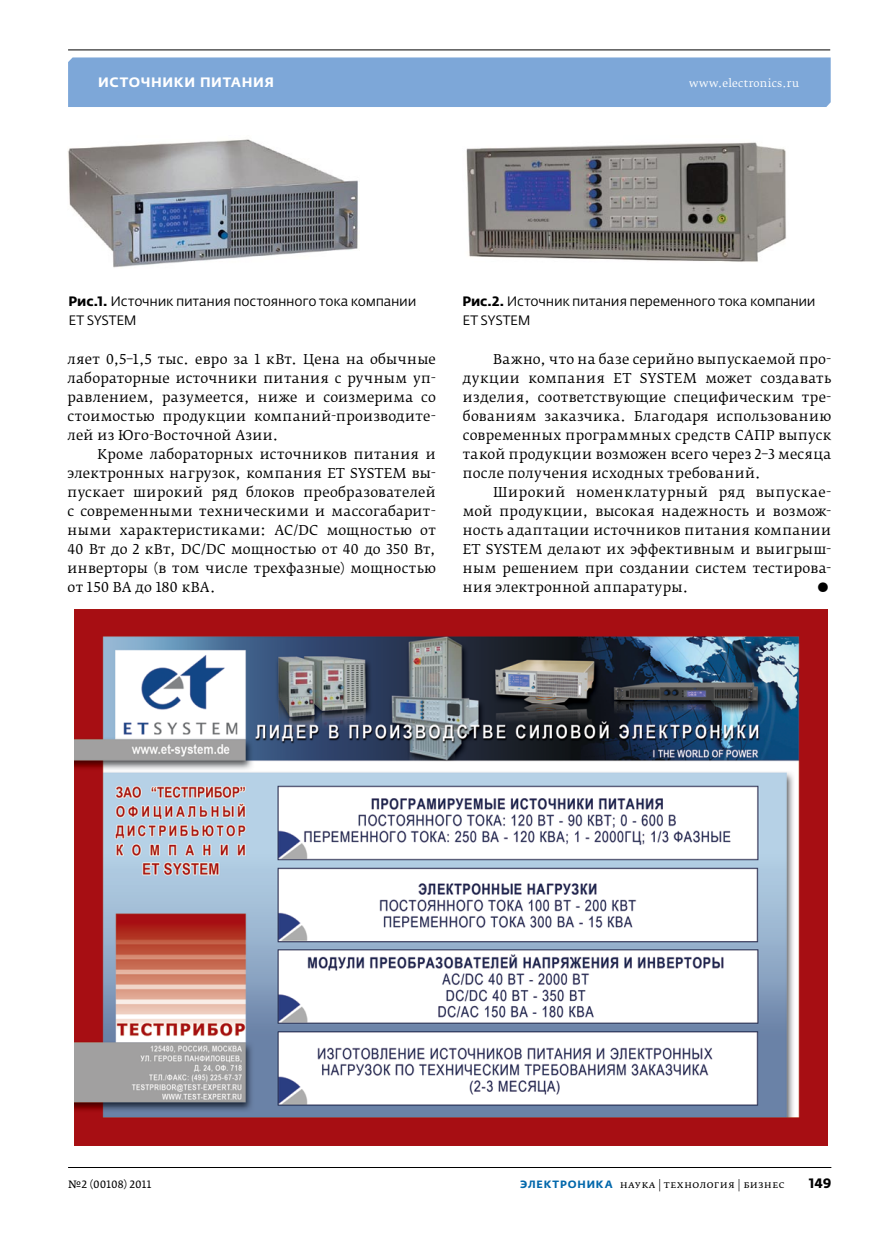
<style>
.page{position:relative;width:881px;height:1234px;background:#fff}
.page>*{position:absolute;margin:0;border:0;box-sizing:border-box;transform-origin:0 0}
.t1{font:13.5px/19px "Fedra Serif B Pro";letter-spacing:.02em;color:#000;text-align:justify}
.t2{font:13.5px/19px "Fedra Sans Alt Pro";letter-spacing:-.02em;color:#000}
.t3{font:700 13.5px "Fedra Sans Alt Pro";letter-spacing:.045em;color:#fff}
.t4{font:700 13.5px "Fedra Sans Pro";color:#000}
.t5{font:10.5px "Fedra Serif B Pro";letter-spacing:.035em;color:#000}
.t6{font:10.5px "Fedra Serif B Pro";letter-spacing:.035em;color:#fff}
.t7{font:10.5px "Fedra Serif A Pro";letter-spacing:.01em;color:#000}
.t8{font:700 10.5px "Fedra Sans Alt Pro";letter-spacing:.08em;color:#0067ab}
.s1{font-weight:700}
</style>
<div class="page">
<div style="left:68px;top:57px;width:762px;height:50px;background:#7da7d8"></div>
<hr style="left:68px;top:50px;width:761px;height:1px;background:#000">
<hr style="left:68px;top:1166px;width:763px;height:1px;background:#000">
<img style="left:67px;top:139px;width:291px;height:129px">
<img style="left:466px;top:142px;width:320px;height:120px">
<img style="left:74px;top:609px;width:753px;height:536px">
<p class="t3" style="left:98px;top:74px;width:177px">источники питания</p>
<p class="t6" style="left:689px;top:77px;width:111px">www.electronics.ru</p>
<p class="t2" style="left:69px;top:292px;width:349px"><span class="s1">Рис.1.</span> Источник питания постоянного тока компании<br>ET SYSTEM</p>
<p class="t2" style="left:462px;top:292px;width:354px"><span class="s1">Рис.2.</span> Источник питания переменного тока компании<br>ET SYSTEM</p>
<p class="t1" style="left:67px;top:349px;width:370px">ляет 0,5–1,5 тыс. евро за 1 кВт. Цена на обычные лабораторные источники питания с ручным уп&shy;равлением, разумеется, ниже и соизмерима со стоимостью продукции компаний-производите&shy;лей из Юго-Восточной Азии.</p>
<p class="t1" style="left:67px;top:444px;width:370px;text-indent:30px">Кроме лабораторных источников питания и электронных нагрузок, компания ET SYSTEM вы&shy;пускает широкий ряд блоков преобразователей с современными техническими и массогабарит&shy;ными характеристиками: AC/DC мощностью от 40 Вт до 2 кВт, DC/DC мощностью от 40 до 350 Вт, инверторы (в том числе трехфазные) мощностью от 150 ВА до 180 кВА.</p>
<p class="t1" style="left:463px;top:349px;width:370px;text-indent:30px">Важно, что на базе серийно выпускаемой про&shy;дукции компания ET SYSTEM может создавать изделия, соответствующие специфическим тре&shy;бованиям заказчика. Благодаря использованию современных программных средств САПР выпуск такой продукции возможен всего через 2–3 месяца после получения исходных требований.</p>
<p class="t1" style="left:463px;top:482px;width:370px;text-indent:30px">Широкий номенклатурный ряд выпускае&shy;мой продукции, высокая надежность и возмож&shy;ность адаптации источников питания компании ET SYSTEM делают их эффективным и выигрыш&shy;ным решением при создании систем тестирова&shy;ния электронной аппаратуры.</p>
<p class="t1" style="left:816px;top:577px;width:14px">⦁</p>
<p class="t7" style="left:68px;top:1177px;width:85px">№2 (00108) 2011</p>
<p class="t8" style="left:520px;top:1177px;width:58px">ЭЛЕКТРОНИКА</p>
<p class="t5" style="left:619px;top:1177px;width:166px">наука | технология | бизнес</p>
<p class="t4" style="left:808px;top:1174px;width:24px">149</p>
</div>
